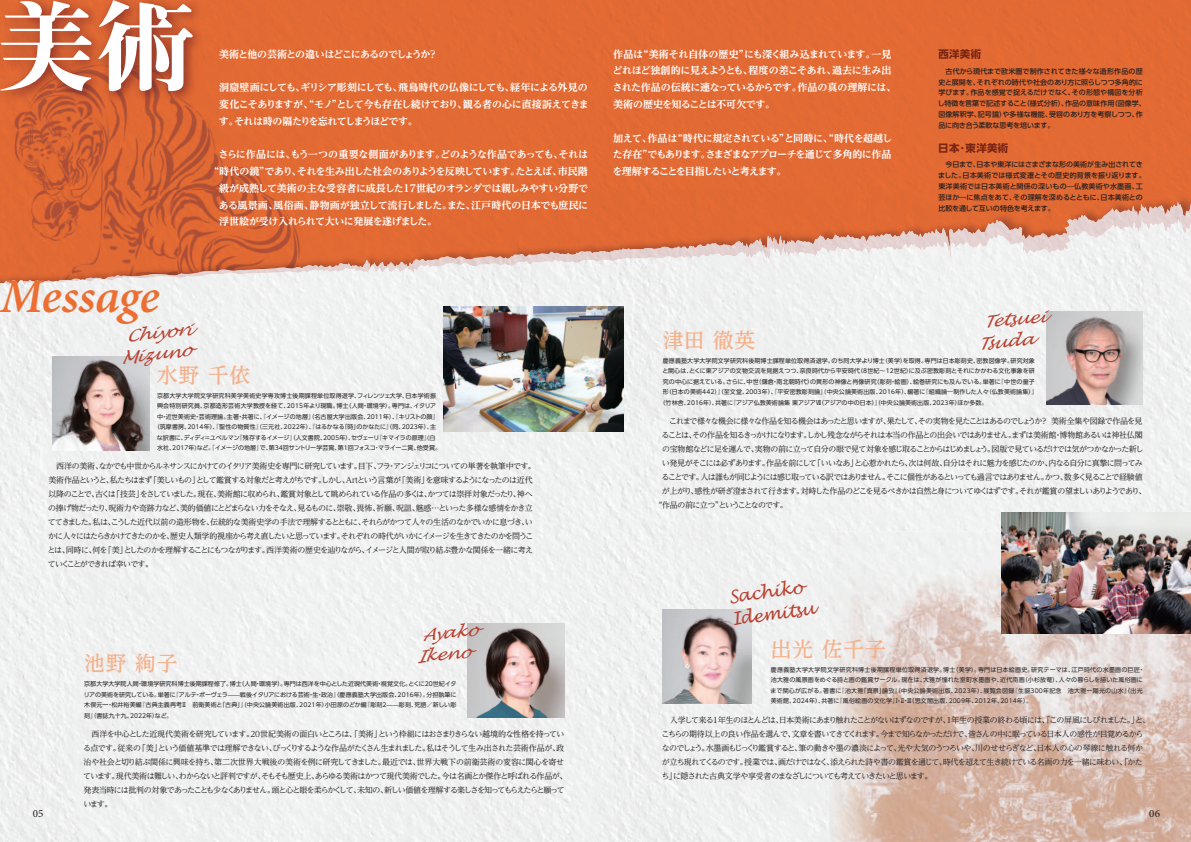
<style>
.page{position:relative;width:1191px;height:842px;background:#fff}
.page>*{position:absolute;margin:0;border:0;box-sizing:border-box;transform-origin:0 0}
.t1{font:100px "Midashi Min Pro MA31 90 pv RKSJ H";color:#fff}
.t2{font:italic 600 48.5px "Minion Pro";letter-spacing:-.01em;color:#ec6e32}
.t3{font:20.8px "UD Reimin Pro Medium 90 pv RKSJ H";letter-spacing:.04em;color:#f6b089}
.t4{font:italic 17.2px/22.5px "Lucida Handwriting";color:#b7402f}
.t5{font:italic 16.2px/21.1px "Lucida Handwriting";color:#b7402f;text-align:center;scale:1.06 1}
.t6{font:11px "Minion Pro";color:#231f20}
.t7{font:10.4px "UD Shin Go Pro Bold 90 pv RKSJ H";letter-spacing:.04em;color:#792514}
.t8{font:10px/16.8px "UD Reimin Pro Ex Bold 90 pv RKSJ H";letter-spacing:-.04em;color:#fff;text-align:justify}
.t9{font:10px "UD Reimin Pro Ex Bold 90 pv RKSJ H";letter-spacing:-.06em;color:#fff}
.t10{font:10px "UD Reimin Pro Ex Bold 90 pv RKSJ H";letter-spacing:-.015em;color:#fff}
.t11{font:10px "UD Reimin Pro Ex Bold 90 pv RKSJ H";letter-spacing:-.09em;color:#fff}
.t12{font:8px/14px "UD Reimin Pro Regular 90 pv RKSJ H";letter-spacing:-.1em;color:#231f20}
.t13{font:8px "UD Reimin Pro Regular 90 pv RKSJ H";letter-spacing:-.125em;color:#231f20}
.t14{font:7px/11px "UD Shin Go Pro Medium 90 pv RKSJ H";letter-spacing:.005em;color:#231f20}
.t15{font:6px/10.4px "UD Shin Go Pro Regular 90 pv RKSJ H";letter-spacing:.02em;color:#231f20;text-align:justify}
.t16{font:6px "UD Shin Go Pro Regular 90 pv RKSJ H";letter-spacing:-.015em;color:#231f20}
</style>
<div class="page">
<div style="left:828px;top:218px;width:363px;height:313px;background:#f0f1f1"></div>
<div style="left:312px;top:0;width:879px;height:190px;background:#e26a33"></div>
<img style="left:0;top:0;width:312px;height:268px">
<div style="left:312px;top:190px;width:532px;height:78px;background:#e26933"></div>
<img style="left:844px;top:190px;width:284px;height:36px">
<img style="left:1128px;top:190px;width:63px;height:26px">
<img style="left:808px;top:226px;width:321px;height:35px">
<img style="left:1128px;top:226px;width:63px;height:9px">
<img style="left:240px;top:258px;width:177px;height:10px">
<img style="left:417px;top:235px;width:392px;height:33px">
<div style="left:0;top:268px;width:828px;height:574px;background:#eff0f0"></div>
<img style="left:828px;top:531px;width:363px;height:311px">
<img style="left:443px;top:306px;width:180px;height:125px">
<img style="left:5px;top:0;width:209px;height:123px">
<img style="left:1001px;top:512px;width:190px;height:121px">
<img style="left:53px;top:356px;width:96px;height:94px">
<img style="left:468px;top:624px;width:96px;height:94px">
<img style="left:1046px;top:311px;width:96px;height:94px">
<img style="left:663px;top:610px;width:88px;height:93px">
<h1 class="t1" style="left:-4px;top:9px;width:201px">美術</h1>
<p class="t11" style="left:219px;top:50px;width:220px">美術と他の芸術との違いはどこにあるのでしょうか？</p>
<p class="t8" style="left:219px;top:80px;width:371px">洞窟壁画にしても、ギリシア彫刻にしても、飛鳥時代の仏像にしても、経年による外見の変化こそありますが、“モノ”として今も存在し続けており、観る者の心に直接訴えてきます。それは時の隔たりを忘れてしまうほどです。</p>
<p class="t10" style="left:218px;top:151px;width:371px">さらに作品には、もう一つの重要な側面があります。どのような作品であっても、それは</p>
<p class="t9" style="left:209px;top:168px;width:380px">“時代の鏡”であり、それを生み出した社会のありようを反映しています。たとえば、市民階</p>
<p class="t8" style="left:219px;top:181px;width:370px">級が成熟して美術の主な受容者に成長した17世紀のオランダでは親しみやすい分野で</p>
<p class="t8" style="left:219px;top:198px;width:371px">ある風景画、風俗画、静物画が独立して流行しました。また、江戸時代の日本でも庶民に</p>
<p class="t8" style="left:219px;top:215px;width:219px">浮世絵が受け入れられて大いに発展を遂げました。</p>
<h2 class="t2" style="left:0;top:267px;width:161px">Message</h2>
<h3 class="t5" style="left:117px;top:327px;width:71px;rotate:-6deg">Chiyori<br>Mizuno</h3>
<h3 class="t3" style="left:157px;top:367px;width:95px">水野 千依</h3>
<p class="t15" style="left:157px;top:391px;width:280px">京都大学大学院文学研究科美学美術史学専攻博士後期課程単位取得退学、フィレンツェ大学、日本学術振</p>
<p class="t15" style="left:157px;top:402px;width:281px">興会特別研究員、京都造形芸術大学教授を経て、2015年より現職。博士（人間・環境学）。専門は、イタリア</p>
<p class="t15" style="left:157px;top:412px;width:283px">中・近世美術史・芸術理論。主著・共著に、『イメージの地層』（名古屋大学出版会、2011年）、『キリストの顔』</p>
<p class="t15" style="left:154px;top:422px;width:284px">（筑摩書房、2014年）、『聖性の物質性』（三元社、2022年）、『はるかなる「時」のかなたに』（同、2023年）、主</p>
<p class="t16" style="left:157px;top:435px;width:280px">な訳書に、ディディ＝ユベルマン『残存するイメージ』（人文書院、2005年）、セヴェーリ『キマイラの原理』(白</p>
<p class="t15" style="left:157px;top:443px;width:285px">水社、2017年)など。『イメージの地層』で、第34回サントリー学芸賞、第1回フォスコ・マライーニ賞、他受賞。</p>
<p class="t12" style="left:48px;top:460px;width:490px">　西洋の美術、なかでも中世からルネサンスにかけてのイタリア美術史を専門に研究しています。目下、フラ・アンジェリコについての単著を執筆中です。美術作品というと、私たちはまず「美しいもの」として鑑賞する対象だと考えがちです。しかし、Artという言葉が「美術」を意味するようになったのは近代以降のことで、古くは「技芸」をさしていました。現在、美術館に収められ、鑑賞対象として眺められている作品の多くは、かつては崇拝対象だったり、神への捧げ物だったり、呪術力や奇跡力など、美的価値にとどまらない力をそなえ、見るものに、崇敬、畏怖、祈願、呪詛、魅惑…といった多様な感情をかき立ててきました。私は、こうした近代以前の造形物を、伝統的な美術史学の手法で理解するとともに、それらがかつて人々の生活のなかでいかに息づき、いかに人々にはたらきかけてきたのかを、歴史人類学的視座から考え直したいと思っています。それぞれの時代がいかにイメージを生きてきたのかを問うことは、同時に、何を「美」としたのかを理解することにもつながります。西洋美術の歴史を辿りながら、イメージと人間が取り結ぶ豊かな関係を一緒に考えていくことができれば幸いです。</p>
<h3 class="t5" style="left:413px;top:626px;width:61px;rotate:-6deg">Ayako<br>Ikeno</h3>
<h3 class="t3" style="left:84px;top:656px;width:95px">池野 絢子</h3>
<p class="t15" style="left:84px;top:680px;width:374px">京都大学大学院人間・環境学研究科博士後期課程修了。博士（人間・環境学）。専門は西洋を中心とした近現代美術・視覚文化。とくに20世紀イタリアの美術を研究している。単著に『アルテ・ポーヴェラ̶̶戦後イタリアにおける芸術・生・政治』（慶應義塾大学出版会、2016年）。分担執筆に木俣元一・松井裕美編『古典主義再考Ⅱ　前衛美術と「古典」』（中央公論美術出版、2021年）小田原のどか編『彫刻２̶̶彫刻、死語／新しい彫刻』（書誌九十九、2022年）など。</p>
<p class="t12" style="left:83px;top:728px;width:486px">　西洋を中心とした近現代美術を研究しています。20世紀美術の面白いところは、「美術」という枠組にはおさまりきらない越境的な性格を持っている点です。従来の「美」という価値基準では理解できない、びっくりするような作品がたくさん生まれました。私はそうして生み出された芸術作品が、政治や社会と切り結ぶ関係に興味を持ち、第二次世界大戦後の美術を例に研究してきました。最近では、世界大戦下の前衛芸術の変容に関心を寄せています。現代美術は難しい、わからないと評判ですが、そもそも歴史上、あらゆる美術はかつて現代美術でした。今は名画とか傑作と呼ばれる作品が、発表当時には批判の対象であったことも少なくありません。頭と心と眼を柔らかくして、未知の、新しい価値を理解する楽しさを知ってもらえたらと願っています。</p>
<p class="t8" style="left:612px;top:47px;width:285px;text-align:left">作品は“美術それ自体の歴史”にも深く組み込まれています。一見どれほど独創的に見えようとも、程度の差こそあれ、過去に生み出された作品の伝統に連なっているからです。作品の真の理解には、美術の歴史を知ることは不可欠です。</p>
<p class="t8" style="left:612px;top:131px;width:281px">加えて、作品は“時代に規定されている”と同時に、“時代を超越した存在”でもあります。さまざまなアプローチを通じて多角的に作品を理解することを目指したいと考えます。</p>
<h3 class="t7" style="left:938px;top:50px;width:44px">西洋美術</h3>
<p class="t14" style="left:937px;top:66px;width:210px">　古代から現代まで欧米圏で制作されてきた様々な造形作品の歴史と展開を、それぞれの時代や社会のあり方に照らしつつ多角的に学びます。作品を感覚で捉えるだけでなく、その形態や構図を分析し特徴を言葉で記述すること（様式分析）、作品の意味作用（図像学、図像解釈学、記号論）や多様な機能、受容のあり方を考察しつつ、作品に向き合う柔軟な思考を培います。</p>
<h3 class="t7" style="left:938px;top:144px;width:72px">日本･東洋美術</h3>
<p class="t14" style="left:938px;top:160px;width:209px">　今日まで、日本や東洋にはさまざまな形の美術が生み出されてきました。日本美術では様式変遷とその歴史的背景を振り返ります。東洋美術では日本美術と関係の深いもの―仏教美術や水墨画、工芸ほか―に焦点をあて、その理解を深めるとともに、日本美術との比較を通して互いの特色を考えます。</p>
<h3 class="t5" style="left:973px;top:313px;width:68px;text-align:left;text-indent:8px;rotate:-6deg">Tetsuei<br>Tsuda</h3>
<h3 class="t3" style="left:662px;top:332px;width:94px">津田 徹英</h3>
<p class="t15" style="left:663px;top:356px;width:374px">慶應義塾大学大学院文学研究科後期博士課程単位取得済退学。のち同大学より博士（美学）を取得。専門は日本彫刻史、密教図像学。研究対象</p>
<p class="t15" style="left:662px;top:367px;width:374px">と関心は、とくに東アジアの文物交流を見据えつつ、奈良時代から平安時代（8世紀～12世紀）に及ぶ密教彫刻とそれにかかわる文化事象を研</p>
<p class="t15" style="left:663px;top:377px;width:373px">究の中心に据えている。さらに、中世（鎌倉・南北朝時代）の異形の神像と肖像研究（彫刻・絵画）、絵巻研究にも及んでいる。単著に『中世の童子</p>
<p class="t15" style="left:663px;top:388px;width:376px">形（日本の美術442）』（至文堂、2003年）、『平安密教彫刻論』（中央公論美術出版、2016年）、編著に『組織論―制作した人々（仏教美術論集）』</p>
<p class="t15" style="left:659px;top:398px;width:277px">（竹林舎、2016年）、共著に『アジア仏教美術論集 東アジアⅦ（アジアの中の日本）（中央公論美術出版、</p>
<p class="t15" style="left:875px;top:398px;width:7px">』</p>
<p class="t15" style="left:932px;top:398px;width:56px">2023年）ほか多数。</p>
<p class="t12" style="left:662px;top:415px;width:482px">　これまで様々な機会に様々な作品を知る機会はあったと思いますが、果たして、その実物を見たことはあるのでしょうか？ 美術全集や図録で作品を見</p>
<p class="t12" style="left:661px;top:429px;width:483px">ることは、その作品を知るきっかけになります。しかし残念ながらそれは本当の作品との出会いではありません。まずは美術館・博物館あるいは神社仏閣</p>
<p class="t12" style="left:662px;top:443px;width:483px">の宝物館などに足を運んで、実物の前に立って自分の眼で見て対象を感じ取ることからはじめましょう。図版で見ているだけでは気がつかなかった新し</p>
<p class="t12" style="left:662px;top:457px;width:482px">い発見がそこには必ずあります。作品を前にして「いいなあ」と心惹かれたら、次は何故、自分はそれに魅力を感じたのか、内なる自分に真摯に問ってみ</p>
<p class="t13" style="left:661px;top:474px;width:483px">ることです。人は誰もが同じようには感じ取っている訳ではありません。そこに個性があるといっても過言ではありません。かつ、数多く見ることで経験値</p>
<p class="t12" style="left:662px;top:485px;width:486px">が上がり、感性が研ぎ澄まされて行きます。対峙した作品のどこを見るべきかは自然と身についてゆくはずです。それが鑑賞の望ましいありようであり、</p>
<p class="t12" style="left:654px;top:499px;width:135px">“作品の前に立つ”ということなのです。</p>
<h3 class="t4" style="left:727px;top:586px;width:85px;rotate:-8deg">Sachiko<br>Idemitsu</h3>
<h3 class="t3" style="left:771px;top:641px;width:117px">出光 佐千子</h3>
<p class="t15" style="left:770px;top:665px;width:375px;text-align:left">慶應義塾大学大学院文学研究科博士後期課程単位取得済退学。博士（美学）。専門は日本絵画史。研究テーマは、江戸時代の水墨画の巨匠・池大雅の風景画をめぐる詩と画の鑑賞サークル。現在は、大雅が憧れた室町水墨画や、近代南画（小杉放菴）、人々の暮らしを描いた風俗画にまで関心が広がる。著書に『池大雅「真景」論攷』（中央公論美術出版、2023年）、展覧会図録『生誕300年記念　池大雅ー陽光の山水』（出光美術館、2024年）、共著に『風俗絵画の文化学』Ⅰ・Ⅱ・Ⅲ（思文閣出版、2009年、2012年、2014年）。</p>
<p class="t12" style="left:661px;top:714px;width:490px">　入学して来る１年生のほとんどは、日本美術にあまり触れたことがないはずなのですが、１年生の授業の終わる頃には、「この屏風にしびれました。」と、こちらの期待以上の良い作品を選んで、文章を書いてきてくれます。今まで知らなかっただけで、皆さんの中に眠っている日本人の感性が目覚めるからなのでしょう。水墨画もじっくり鑑賞すると、筆の動きや墨の濃淡によって、光や大気のうつろいや、川のせせらぎなど、日本人の心の琴線に触れる何かが立ち現れてくるのです。授業では、画だけではなく、添えられた詩や書の鑑賞を通じて、時代を超えて生き続けている名画の力を一緒に味わい、「かたち」に隠された古典文学や享受者のまなざしについても考えていきたいと思います。</p>
<h3 class="t6" style="left:33px;top:807px;width:12px">05</h3>
<h3 class="t6" style="left:1149px;top:807px;width:12px">06</h3>
</div>
